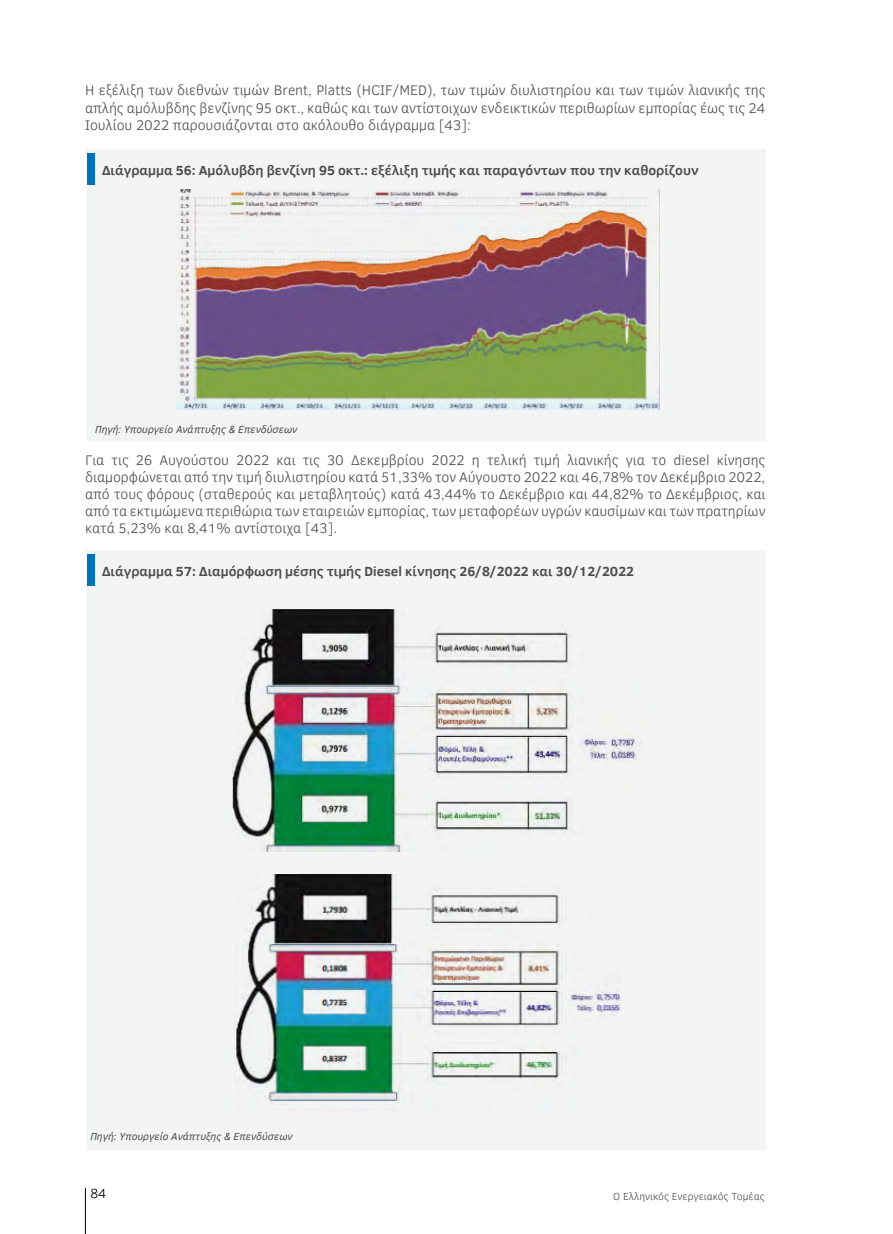
<style>
.page{position:relative;width:893px;height:1234px;background:#fff}
.page>*{position:absolute;margin:0;border:0;box-sizing:border-box;transform-origin:0 0}
.t1{font:300 14.25px/17.1px "Clear Sans";letter-spacing:-.005em;color:#4d4d4f;text-align:justify}
.t2{font:700 13.5px "Clear Sans";letter-spacing:-.005em;color:#4d4d4f}
.t3{font:300 13.5px "Clear Sans";color:#000}
.t4{font:italic 10.5px "Clear Sans";letter-spacing:-.005em;color:#4d4d4f}
.t5{font:300 10.5px "Clear Sans";color:#4d4d4f}
</style>
<div class="page">
<hr style="left:85px;top:1187px;width:1px;height:46px;background:#000">
<div style="left:86px;top:149px;width:679px;height:291px;background:#f3f4f4"></div>
<div style="left:86px;top:550px;width:679px;height:599px;background:#f3f4f4"></div>
<img style="left:177px;top:189px;width:482px;height:220px">
<img style="left:233px;top:609px;width:404px;height:241px">
<img style="left:235px;top:874px;width:385px;height:231px">
<div style="left:87px;top:153px;width:7px;height:32px;background:#0072bc"></div>
<div style="left:87px;top:554px;width:7px;height:31px;background:#0072bc"></div>
<p class="t1" style="left:85px;top:82px;width:682px">Η εξέλιξη των διεθνών τιμών Brent, Platts (HCIF/MED), των τιμών διυλιστηρίου και των τιμών λιανικής της απλής αμόλυβδης βενζίνης 95 οκτ., καθώς και των αντίστοιχων ενδεικτικών περιθωρίων εμπορίας έως τις 24<br>Ιουλίου 2022 παρουσιάζονται στο ακόλουθο διάγραμμα [43]:</p>
<p class="t2" style="left:102px;top:160px;width:598px">Διάγραμμα 56: Αμόλυβδη βενζίνη 95 οκτ.: εξέλιξη τιμής και παραγόντων που την καθορίζουν</p>
<p class="t4" style="left:95px;top:422px;width:204px">Πηγή: Υπουργείο Ανάπτυξης &amp; Επενδύσεων</p>
<p class="t1" style="left:85px;top:451px;width:682px">Για τις 26 Αυγούστου 2022 και τις 30 Δεκεμβρίου 2022 η τελική τιμή λιανικής για το diesel κίνησης διαμορφώνεται από την τιμή διυλιστηρίου κατά 51,33% τον Αύγουστο 2022 και 46,78% τον Δεκέμβριο 2022, από τους φόρους (σταθερούς και μεταβλητούς) κατά 43,44% το Δεκέμβριο και 44,82% το Δεκέμβριος, και από τα εκτιμώμενα περιθώρια των εταιρειών εμπορίας, των μεταφορέων υγρών καυσίμων και των πρατηρίων κατά 5,23% και 8,41% αντίστοιχα [43].</p>
<p class="t2" style="left:102px;top:561px;width:533px">Διάγραμμα 57: Διαμόρφωση μέσης τιμής Diesel κίνησης 26/8/2022 και 30/12/2022</p>
<p class="t4" style="left:90px;top:1128px;width:204px">Πηγή: Υπουργείο Ανάπτυξης &amp; Επενδύσεων</p>
<p class="t3" style="left:90px;top:1183px;width:18px">84</p>
<p class="t5" style="left:613px;top:1188px;width:153px">Ο Ελληνικός Ενεργειακός Τομέας</p>
</div>
